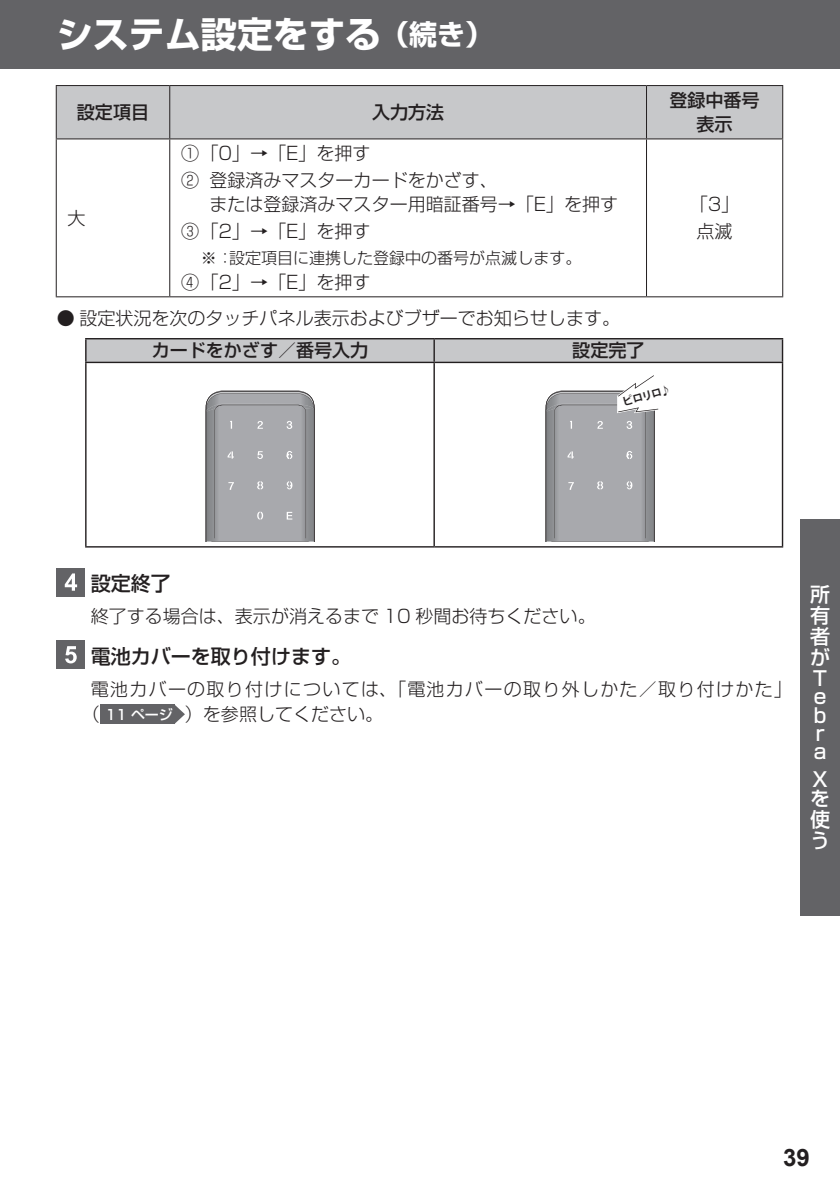
<style>
.page{position:relative;width:840px;height:1191px;background:#fff}
.page>*{position:absolute;margin:0;border:0;box-sizing:border-box;transform-origin:0 0}
.見出し-大_目次{font:700 36px "Shin Go Pro";color:#fff}
.t1{font:700 24px "Arial";color:#231f20}
.手順-10pt{font:500 20px "Shin Go Pro";color:#231f20}
.t2{font:500 20px/21px "Shin Go Pro";color:#fff;text-align:justify}
.表_09pt{font:300 18px/24px "Shin Go Pro";color:#231f20}
.手順補足-9pt{font:300 18px "Shin Go Pro";color:#231f20}
.手順補足-9pt-2{font:300 18px/25px "Shin Go Pro";letter-spacing:.07em;color:#231f20}
.目次-見出し-大{font:500 18px "Shin Go Pro";color:#231f20}
.本文-09pt強調{font:500 18px/24px "Shin Go Pro";color:#231f20;text-align:center}
.t3{font:300 16px "Shin Go Pro";color:#231f20}
.t4{font:500 14px "Shin Go Pro";color:#fff}
.t5{font:11px "Koz Go Pr 6 N Bold 90 msp RKSJ H";color:#231f20;scale:.96 1}
.s1{font-size:28px}
</style>
<div class="page">
<div style="left:0;top:0;width:839px;height:68px;background:#636366"></div>
<div style="left:799px;top:519px;width:40px;height:397px;background:#636366"></div>
<div style="left:57px;top:86px;width:724px;height:52px;background:#c7c8ca"></div>
<hr style="left:56px;top:85px;width:114px;height:1px;background:#231f20">
<hr style="left:56px;top:86px;width:1px;height:52px;background:#231f20">
<hr style="left:170px;top:85px;width:476px;height:1px;background:#231f20">
<hr style="left:169px;top:86px;width:1px;height:52px;background:#231f20">
<hr style="left:646px;top:85px;width:136px;height:1px;background:#231f20">
<hr style="left:645px;top:86px;width:1px;height:52px;background:#231f20">
<hr style="left:781px;top:86px;width:1px;height:52px;background:#231f20">
<hr style="left:56px;top:138px;width:114px;height:1px;background:#231f20">
<hr style="left:56px;top:139px;width:1px;height:157px;background:#231f20">
<hr style="left:170px;top:138px;width:476px;height:1px;background:#231f20">
<hr style="left:169px;top:139px;width:1px;height:157px;background:#231f20">
<hr style="left:646px;top:138px;width:136px;height:1px;background:#231f20">
<hr style="left:645px;top:139px;width:1px;height:157px;background:#231f20">
<hr style="left:781px;top:139px;width:1px;height:157px;background:#231f20">
<hr style="left:56px;top:296px;width:114px;height:1px;background:#231f20">
<hr style="left:170px;top:296px;width:476px;height:1px;background:#231f20">
<hr style="left:646px;top:296px;width:136px;height:1px;background:#231f20">
<hr style="left:85px;top:338px;width:349px;height:1px;background:#231f20">
<hr style="left:434px;top:338px;width:348px;height:1px;background:#231f20">
<svg style="left:85px;top:339px;width:697px;height:23px;background:#c1c1c3"></svg>
<hr style="left:85px;top:362px;width:349px;height:1px;background:#231f20">
<hr style="left:85px;top:363px;width:1px;height:183px;background:#231f20">
<hr style="left:434px;top:362px;width:348px;height:1px;background:#231f20">
<hr style="left:433px;top:363px;width:1px;height:183px;background:#231f20">
<hr style="left:781px;top:363px;width:1px;height:183px;background:#231f20">
<hr style="left:85px;top:546px;width:349px;height:1px;background:#231f20">
<hr style="left:434px;top:546px;width:348px;height:1px;background:#231f20">
<svg style="left:205px;top:390px;width:110px;height:151px;background:#a2a3a6"></svg>
<svg style="left:545px;top:375px;width:114px;height:166px"></svg>
<div style="left:57px;top:568px;width:28px;height:28px;background:#636366"></div>
<svg style="left:65px;top:573px;width:12px;height:17px"></svg>
<div style="left:57px;top:640px;width:28px;height:29px;background:#636366"></div>
<svg style="left:65px;top:646px;width:12px;height:17px"></svg>
<div style="left:100px;top:704px;width:28px;height:20px;background:#636366"></div>
<div style="left:128px;top:704px;width:46px;height:20px;background:#636366"></div>
<svg style="left:174px;top:704px;width:11px;height:20px"></svg>
<p class="見出し-大_目次" style="left:57px;top:5px;width:438px">システム設定をする<span class="s1">（続き）</span></p>
<p class="本文-09pt強調" style="left:77px;top:98px;width:73px">設定項目</p>
<p class="本文-09pt強調" style="left:372px;top:98px;width:74px">入力方法</p>
<p class="表_09pt" style="left:68px;top:204px;width:19px">大</p>
<p class="表_09pt" style="left:181px;top:139px;width:191px">①「0」→「E」を押す</p>
<p class="表_09pt" style="left:209px;top:166px;width:410px;text-indent:-28px">② 登録済みマスターカードをかざす、<br>または登録済みマスター用暗証番号→「E」を押す</p>
<p class="表_09pt" style="left:181px;top:217px;width:191px">③「2」→「E」を押す</p>
<p class="t3" style="left:201px;top:245px;width:382px">※：設定項目に連携した登録中の番号が点滅します。</p>
<p class="表_09pt" style="left:181px;top:268px;width:191px">④「2」→「E」を押す</p>
<p class="本文-09pt強調" style="left:669px;top:86px;width:91px">登録中番号表示</p>
<p class="表_09pt" style="left:689px;top:190px;width:51px">「3」</p>
<p class="表_09pt" style="left:696px;top:217px;width:37px">点滅</p>
<p class="表_09pt" style="left:57px;top:303px;width:564px">● 設定状況を次のタッチパネル表示およびブザーでお知らせします。</p>
<p class="目次-見出し-大" style="left:152px;top:336px;width:217px">カードをかざす／番号入力</p>
<p class="目次-見出し-大" style="left:572px;top:336px;width:73px">設定完了</p>
<p class="t5" style="left:620px;top:396px;width:53px;rotate:-16deg">ピロリロ♪</p>
<p class="手順-10pt" style="left:91px;top:567px;width:81px">設定終了</p>
<p class="手順補足-9pt" style="left:91px;top:602px;width:506px">終了する場合は、表示が消えるまで 10 秒間お待ちください。</p>
<p class="手順-10pt" style="left:91px;top:639px;width:261px">電池カバーを取り付けます。</p>
<p class="手順補足-9pt-2" style="left:82px;top:674px;width:711px;text-indent:9px">電池カバーの取り付けについては、「電池カバーの取り外しかた／取り付けかた」（</p>
<p class="t4" style="left:105px;top:702px;width:69px">11 ページ</p>
<p class="手順補足-9pt" style="left:185px;top:699px;width:199px">）を参照してください。</p>
<p class="t2" style="left:809px;top:581px;width:21px">所有者がT</p>
<p class="t2" style="left:813px;top:684px;width:14px;line-height:18.4px">e b r a</p>
<p class="t2" style="left:809px;top:768px;width:21px;line-height:19px">Xを</p>
<p class="t2" style="left:809px;top:807px;width:21px">使う</p>
<h2 class="t1" style="left:782px;top:1140px;width:28px">39</h2>
</div>
